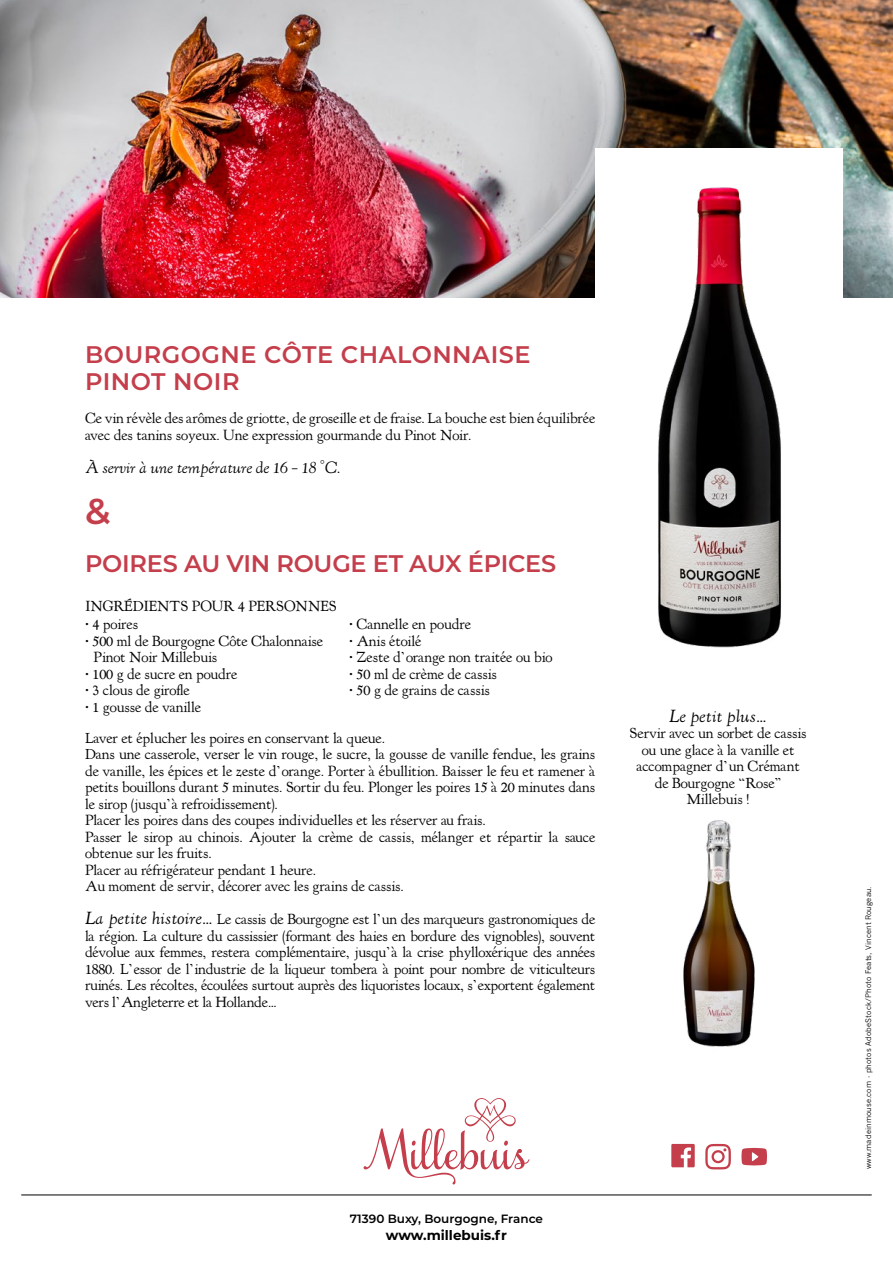
<style>
.page{position:relative;width:893px;height:1263px;background:#fff}
.page>*{position:absolute;margin:0;border:0;box-sizing:border-box;transform-origin:0 0}
.t1{font:600 36px "Montserrat";color:#c43e4b}
.t2{font:600 24px/27px "Montserrat";letter-spacing:.01em;color:#c43e4b}
.t3{font:600 24px "Montserrat";letter-spacing:-.01em;color:#c43e4b}
.t4{font:italic 18px "LTC Kennerley";letter-spacing:-.01em;color:#000}
.t5{font:italic 16.5px "LTC Kennerley";letter-spacing:-.02em;color:#000}
.t6{font:15px/16.5px "LTC Kennerley";letter-spacing:-.01em;color:#000}
.t7{font:700 13.5px "Montserrat";color:#000}
.t8{font:600 12px "Montserrat";color:#000}
.t9{font:7.5px "News Gothic";letter-spacing:.02em;color:#000}
.s1{font-style:italic;font-size:18px}
</style>
<div class="page">
<img style="left:0;top:0;width:893px;height:298px">
<svg style="left:671px;top:1144px;width:24px;height:23px"></svg>
<svg style="left:705px;top:1144px;width:26px;height:25px"></svg>
<svg style="left:741px;top:1148px;width:26px;height:17px"></svg>
<hr style="left:21px;top:1194px;width:851px;height:1px;background:#000">
<svg style="left:364px;top:1098px;width:165px;height:86px"></svg>
<img style="left:595px;top:149px;width:248px;height:499px">
<img style="left:683px;top:820px;width:72px;height:227px">
<h2 class="t2" style="left:85px;top:340px;width:447px">BOURGOGNE CÔTE CHALONNAISE<br>PINOT NOIR</h2>
<p class="t6" style="left:85px;top:410px;width:512px">Ce vin révèle des arômes de griotte, de groseille et de fraise. La bouche est bien équilibrée avec des tanins soyeux. Une expression gourmande du Pinot Noir.</p>
<p class="t5" style="left:85px;top:459px;width:257px">À servir à une température de 16 – 18 °C.</p>
<h1 class="t1" style="left:85px;top:486px;width:27px">&amp;</h1>
<h2 class="t3" style="left:85px;top:546px;width:473px">POIRES AU VIN ROUGE ET AUX ÉPICES</h2>
<p class="t6" style="left:85px;top:598px;width:253px">INGRÉDIENTS POUR 4 PERSONNES</p>
<p class="t6" style="left:85px;top:615px;width:55px">• 4 poires</p>
<p class="t6" style="left:94px;top:632px;width:231px;text-indent:-9px">• 500 ml de Bourgogne Côte Chalonnaise<br>Pinot Noir Millebuis</p>
<p class="t6" style="left:85px;top:665px;width:154px">• 100 g de sucre en poudre</p>
<p class="t6" style="left:85px;top:681px;width:106px">• 3 clous de girofle</p>
<p class="t6" style="left:85px;top:698px;width:117px">• 1 gousse de vanille</p>
<p class="t6" style="left:349px;top:615px;width:123px">• Cannelle en poudre</p>
<p class="t6" style="left:349px;top:632px;width:74px">• Anis étoilé</p>
<p class="t6" style="left:349px;top:648px;width:205px">• Zeste d’orange non traitée ou bio</p>
<p class="t6" style="left:349px;top:665px;width:149px">• 50 ml de crème de cassis</p>
<p class="t6" style="left:349px;top:681px;width:142px">• 50 g de grains de cassis</p>
<p class="t6" style="left:85px;top:729px;width:512px">Laver et éplucher les poires en conservant la queue.<br>Dans une casserole, verser le vin rouge, le sucre, la gousse de vanille fendue, les grains de vanille, les épices et le zeste d’orange. Porter à ébullition. Baisser le feu et ramener à petits bouillons durant 5 minutes. Sortir du feu. Plonger les poires 15 à 20 minutes dans le sirop (jusqu’à refroidissement).<br>Placer les poires dans des coupes individuelles et les réserver au frais.<br>Passer le sirop au chinois. Ajouter la crème de cassis, mélanger et répartir la sauce obtenue sur les fruits.<br>Placer au réfrigérateur pendant 1 heure.<br>Au moment de servir, décorer avec les grains de cassis.</p>
<p class="t6" style="left:85px;top:911px;width:512px;text-align:justify"><span class="s1">La petite histoire…</span> Le cassis de Bourgogne est l’un des marqueurs gastronomiques de la région. La culture du cassissier (formant des haies en bordure des vignobles), souvent dévolue aux femmes, restera complémentaire, jusqu’à la crise phylloxérique des années 1880. L’essor de l’industrie de la liqueur tombera à point pour nombre de viticulteurs ruinés. Les récoltes, écoulées surtout auprès des liquoristes locaux, s’exportent également vers l’Angleterre et la Hollande…</p>
<p class="t4" style="left:669px;top:707px;width:99px">Le petit plus…</p>
<p class="t6" style="left:630px;top:725px;width:178px;text-align:center">Servir avec un sorbet de cassis ou une glace à la vanille et accompagner d’un Crémant de Bourgogne “Rose”<br>Millebuis !</p>
<p class="t8" style="left:350px;top:1210px;width:195px">71390 Buxy, Bourgogne, France</p>
<p class="t7" style="left:386px;top:1225px;width:123px">www.millebuis.fr</p>
<p class="t9" style="left:864px;top:1169px;width:285px;rotate:-90deg">www.madeinmouse.com - photos AdobeStock/Photo Feats, Vincent Rougeau.</p>
</div>
